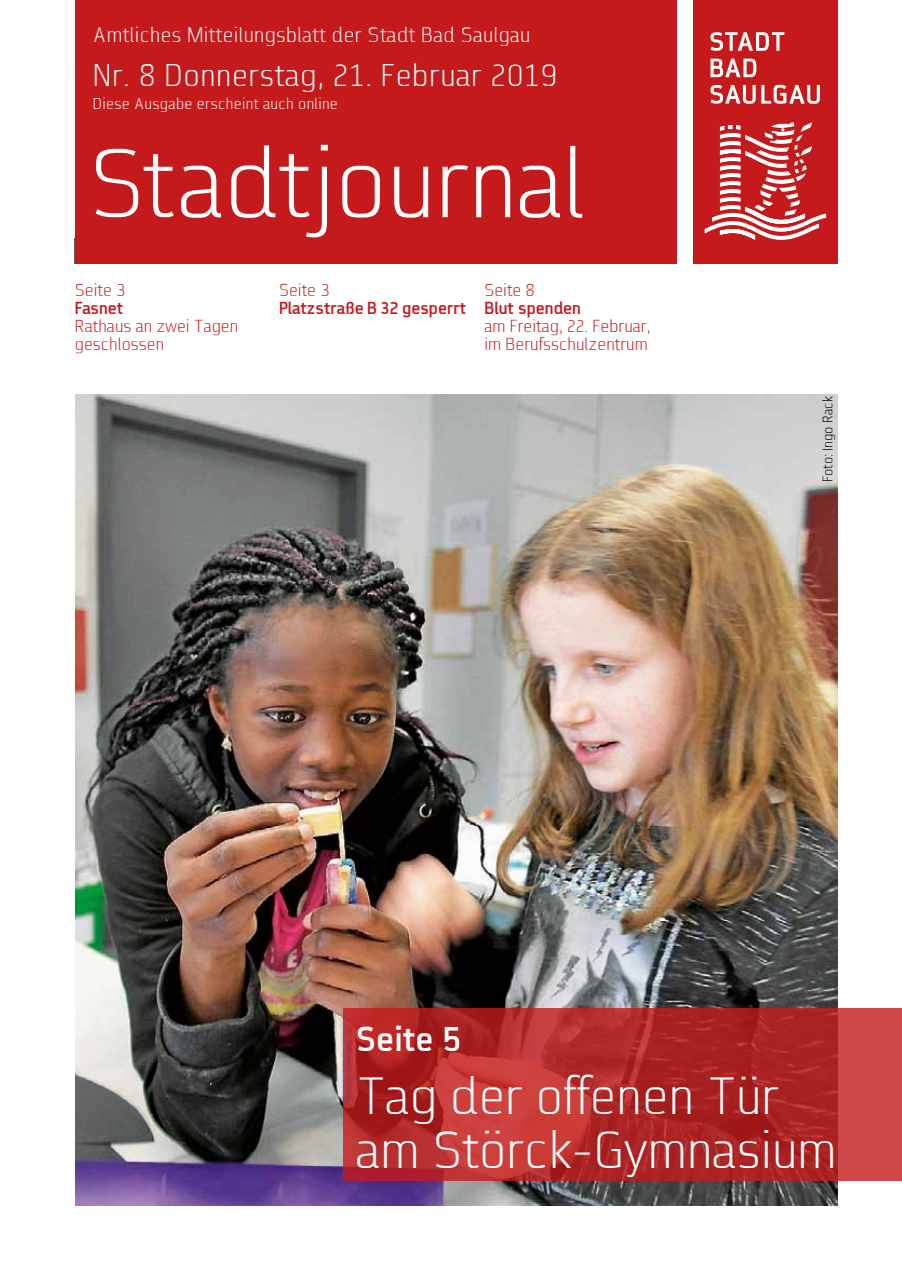
<style>
.page{position:relative;width:902px;height:1280px;background:#fff}
.page>*{position:absolute;margin:0;border:0;box-sizing:border-box;transform-origin:0 0}
.t1{font:300 85.5px "AF Diwa";color:#fff}
.t2{font:300 45px/54px "AF Diwa";color:#fff}
.t3{font:700 30px "AF Diwa";color:#fff}
.t4{font:300 27px "AF Diwa";letter-spacing:.02em;color:#fff}
.t5{font:300 18px "AF Diwa";letter-spacing:.02em;color:#fff}
.t6{font:300 15px/18px "AF Diwa";color:#c51a1b}
.t7{font:700 15px "AF Diwa";color:#c51a1b}
.t8{font:300 13.5px "AF Diwa";letter-spacing:.02em;color:#fff}
.t9{font:300 12px "AF Diwa";color:#000}
</style>
<div class="page">
<div style="left:75px;top:0;width:601px;height:264px;background:#c51a1b"></div>
<div style="left:693px;top:0;width:145px;height:264px;background:#c51a1b"></div>
<svg style="left:704px;top:122px;width:122px;height:118px"></svg>
<svg style="left:710px;top:32px;width:74px;height:19px"></svg>
<svg style="left:710px;top:59px;width:46px;height:18px"></svg>
<svg style="left:761px;top:85px;width:58px;height:19px"></svg>
<svg style="left:710px;top:85px;width:45px;height:19px"></svg>
<img style="left:75px;top:394px;width:762px;height:812px">
<svg style="left:343px;top:1008px;width:558px;height:172px;background:#b62c2c"></svg>
<p class="t5" style="left:93px;top:24px;width:439px">Amtliches Mitteilungsblatt der Stadt Bad Saulgau</p>
<h3 class="t4" style="left:93px;top:58px;width:466px">Nr. 8 Donnerstag, 21. Februar 2019</h3>
<p class="t8" style="left:93px;top:95px;width:246px">Diese Ausgabe erscheint auch online</p>
<h1 class="t1" style="left:88px;top:131px;width:498px">Stadtjournal</h1>
<p class="t6" style="left:75px;top:281px;width:52px">Seite 3</p>
<p class="t7" style="left:75px;top:298px;width:50px">Fasnet</p>
<p class="t6" style="left:75px;top:317px;width:165px">Rathaus an zwei Tagen geschlossen</p>
<p class="t6" style="left:279px;top:281px;width:52px">Seite 3</p>
<p class="t7" style="left:279px;top:298px;width:189px">Platzstraße B 32 gesperrt</p>
<p class="t6" style="left:484px;top:281px;width:52px">Seite 8</p>
<p class="t7" style="left:484px;top:298px;width:98px">Blut spenden</p>
<p class="t6" style="left:484px;top:317px;width:168px">am Freitag, 22. Februar, im Berufsschulzentrum</p>
<p class="t9" style="left:820px;top:482px;width:88px;rotate:-90deg">Foto: Ingo Rack</p>
<h3 class="t3" style="left:356px;top:1020px;width:106px">Seite 5</h3>
<h2 class="t2" style="left:356px;top:1069px;width:482px">Tag der offenen Tür am Störck-Gymnasium</h2>
</div>
